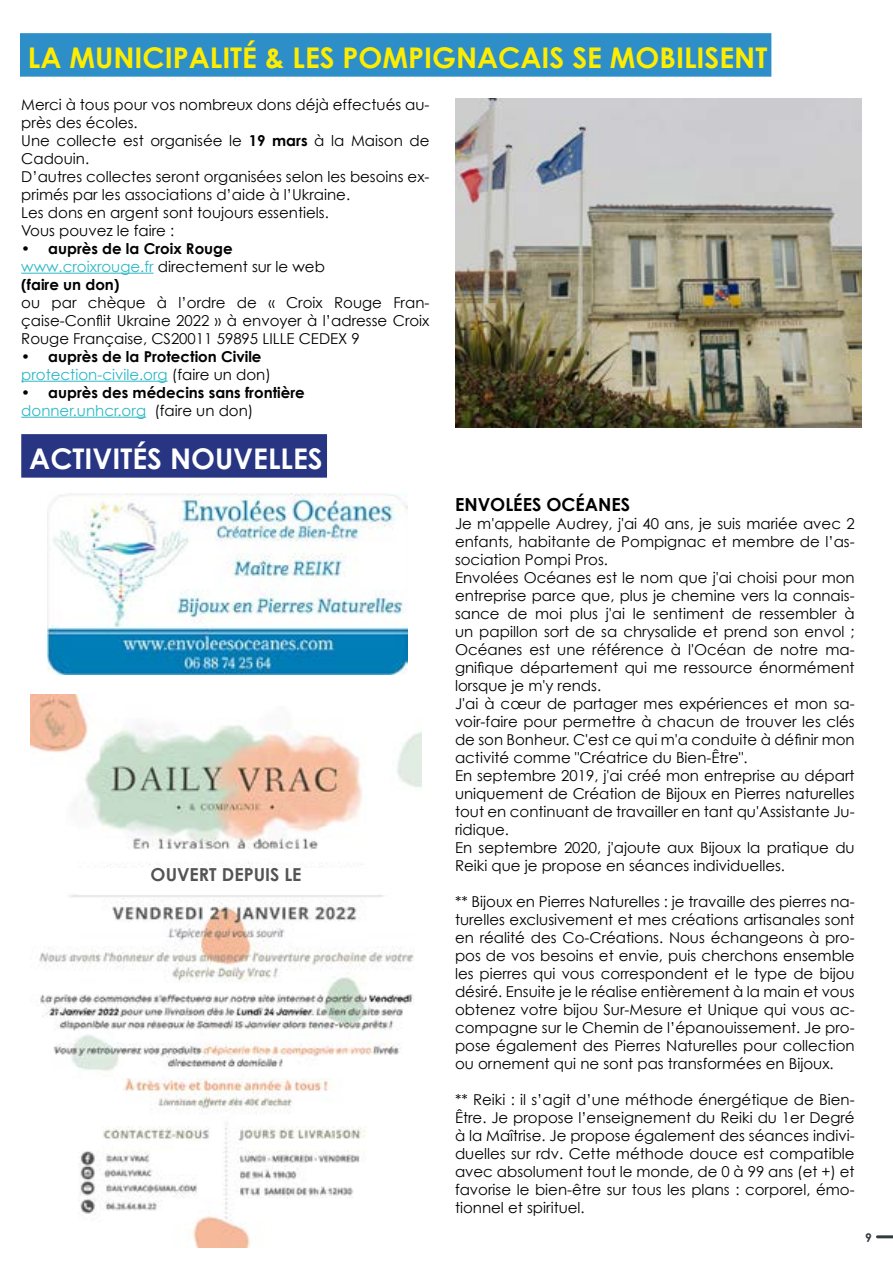
<style>
.page{position:relative;width:893px;height:1263px;background:#fff}
.page>*{position:absolute;margin:0;border:0;box-sizing:border-box;transform-origin:0 0}
.t1{font:700 28.5px "Century Gothic";color:#ffed00}
.t2{font:700 28.5px "Century Gothic";color:#fff}
.t3{font:700 18px "Century Gothic";color:#000}
.t4{font:700 17.85px "Century Gothic";color:#545454}
.t5{font:15px/18px "Century Gothic";color:#000;text-align:justify}
.t6{font:700 15px/18px "Century Gothic";color:#000}
.t7{font:700 12px "Century Gothic";color:#303b3d}
.s1{font-weight:700}
.s2{font-weight:400;color:#2cb8c7}
.s3{font-weight:400}
</style>
<div class="page">
<hr style="left:877px;top:1235px;width:16px;height:3px;background:#303b3d">
<img style="left:47px;top:493px;width:360px;height:181px">
<div style="left:21px;top:434px;width:306px;height:44px;background:#283583"></div>
<div style="left:20px;top:33px;width:751px;height:44px;background:#2e8fc8"></div>
<img style="left:455px;top:98px;width:406px;height:329px">
<hr style="left:21px;top:273px;width:133px;height:1px;background:#2cb8c7">
<hr style="left:21px;top:381px;width:147px;height:1px;background:#2cb8c7">
<hr style="left:21px;top:417px;width:125px;height:1px;background:#2cb8c7">
<img style="left:31px;top:694px;width:391px;height:553px">
<div style="left:31px;top:867px;width:391px;height:25px;background:#fff"></div>
<h1 class="t1" style="left:28px;top:40px;width:741px">LA MUNICIPALITÉ &amp; LES POMPIGNACAIS SE MOBILISENT</h1>
<p class="t5" style="left:21px;top:95px;width:410px;text-align:left">Merci à tous pour vos nombreux dons déjà effectués au&shy;près des écoles.<br>Une collecte est organisée le <span class="s1">19 mars</span> à la Maison de Cadouin.<br>D’autres collectes seront organisées selon les besoins ex&shy;primés par les associations d’aide à l’Ukraine.<br>Les dons en argent sont toujours essentiels.<br>Vous pouvez le faire :</p>
<p class="t6" style="left:21px;top:239px;width:305px">• auprès de la Croix Rouge <span class="s2">www.croixrouge.fr</span> <span class="s3">directement sur le web </span>(faire un don)</p>
<p class="t5" style="left:21px;top:293px;width:410px">ou par chèque à l’ordre de « Croix Rouge Fran&shy;çaise-Conflit Ukraine 2022 » à envoyer à l’adresse Croix Rouge Française, CS20011 59895 LILLE CEDEX 9</p>
<p class="t6" style="left:21px;top:347px;width:251px">• auprès de la Protection Civile <span class="s2">protection-civile.org</span> <span class="s3">(faire un don)</span></p>
<p class="t6" style="left:21px;top:383px;width:285px">• auprès des médecins sans frontière <span class="s2">donner.unhcr.org</span> <span class="s3">(faire un don)</span></p>
<h1 class="t2" style="left:29px;top:441px;width:295px">ACTIVITÉS NOUVELLES</h1>
<p class="t4" style="left:151px;top:863px;width:152px">OUVERT DEPUIS LE</p>
<p class="t3" style="left:455px;top:493px;width:177px">ENVOLÉES OCÉANES</p>
<p class="t5" style="left:455px;top:515px;width:401px;text-align:left">Je m'appelle Audrey, j'ai 40 ans, je suis mariée avec 2 enfants, habitante de Pompignac et membre de l’as&shy;sociation Pompi Pros.<br>Envolées Océanes est le nom que j'ai choisi pour mon entreprise parce que, plus je chemine vers la connais&shy;sance de moi plus j'ai le sentiment de ressembler à un papillon sort de sa chrysalide et prend son envol ; Océanes est une référence à l'Océan de notre ma&shy;gnifique département qui me ressource énormément lorsque je m'y rends.<br>J'ai à cœur de partager mes expériences et mon sa&shy;voir-faire pour permettre à chacun de trouver les clés de son Bonheur. C'est ce qui m'a conduite à définir mon activité comme "Créatrice du Bien-Être".<br>En septembre 2019, j'ai créé mon entreprise au départ uniquement de Création de Bijoux en Pierres naturelles tout en continuant de travailler en tant qu'Assistante Ju&shy;ridique.<br>En septembre 2020, j'ajoute aux Bijoux la pratique du Reiki que je propose en séances individuelles.</p>
<p class="t5" style="left:455px;top:893px;width:401px">** Bijoux en Pierres Naturelles : je travaille des pierres na&shy;turelles exclusivement et mes créations artisanales sont en réalité des Co-Créations. Nous échangeons à pro&shy;pos de vos besoins et envie, puis cherchons ensemble les pierres qui vous correspondent et le type de bijou désiré. Ensuite je le réalise entièrement à la main et vous obtenez votre bijou Sur-Mesure et Unique qui vous ac&shy;compagne sur le Chemin de l’épanouissement. Je pro&shy;pose également des Pierres Naturelles pour collection ou ornement qui ne sont pas transformées en Bijoux.</p>
<p class="t5" style="left:455px;top:1091px;width:401px">** Reiki : il s’agit d’une méthode énergétique de Bien-Être. Je propose l’enseignement du Reiki du 1er Degré à la Maîtrise. Je propose également des séances indivi&shy;duelles sur rdv. Cette méthode douce est compatible avec absolument tout le monde, de 0 à 99 ans (et +) et favorise le bien-être sur tous les plans : corporel, émo&shy;tionnel et spirituel.</p>
<p class="t7" style="left:865px;top:1230px;width:8px">9</p>
</div>
